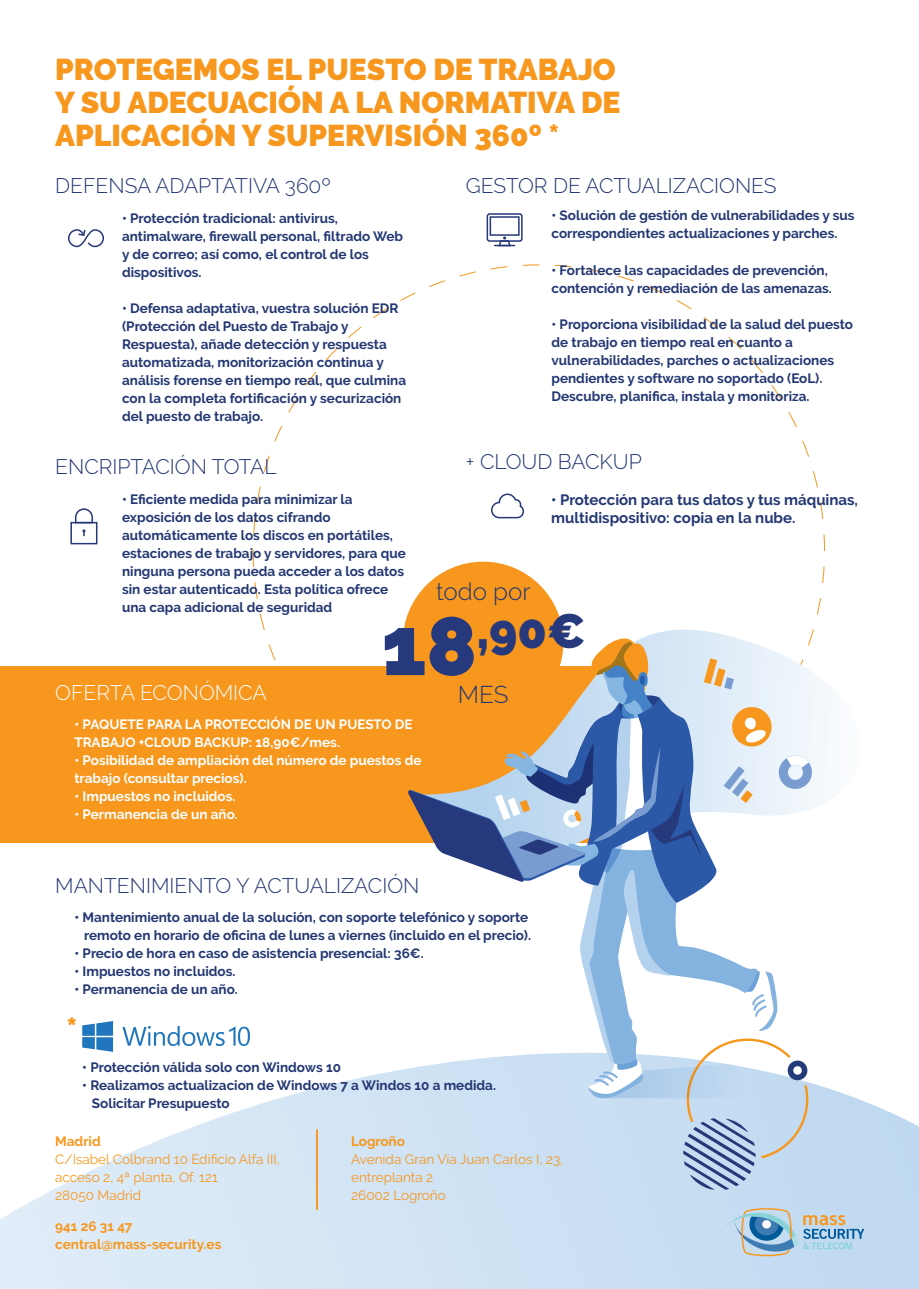
<style>
.page{position:relative;width:919px;height:1289px;background:#fff}
.page>*{position:absolute;margin:0;border:0;box-sizing:border-box;transform-origin:0 0}
.t1{font:900 48px "Raleway";color:#26397c}
.t2{font:900 30px/33px "Raleway";color:#f7971d}
.t3{font:300 24.15px "Raleway";color:#233772}
.t4{font:300 21px "Raleway";color:#233772}
.t5{font:300 21px "Raleway";color:#fff}
.t6{font:700 15px/18px "Raleway";color:#233772}
.t7{font:700 13.5px/18px "Raleway";color:#233772}
.t8{font:700 13.5px/18px "Raleway";color:#fff}
.t9{font:13.5px/18px "Raleway";color:#f7971d}
.t10{font:700 13.5px/18px "Raleway";color:#f7971d}
.s1{font-size:82.35px}
</style>
<div class="page">
<div style="left:0;top:666px;width:641px;height:176px;background:#f7971d"></div>
<svg style="left:0;top:1069px;width:918px;height:219px"></svg>
<svg style="left:562px;top:629px;width:267px;height:179px"></svg>
<svg style="left:407px;top:632px;width:407px;height:557px"></svg>
<svg style="left:725px;top:1207px;width:139px;height:49px;background:#a7c3d4"></svg>
<hr style="left:316px;top:1129px;width:2px;height:80px;background:#f7971d">
<svg style="left:68px;top:229px;width:36px;height:19px"></svg>
<div style="left:486px;top:213px;width:36px;height:29px;border:2px solid #253877;border-radius:2px"></div>
<div style="left:489px;top:216px;width:30px;height:20px;border:2px solid #253877"></div>
<svg style="left:494px;top:236px;width:21px;height:11px"></svg>
<div style="left:70px;top:522px;width:27px;height:22px;border:2px solid #253877"></div>
<svg style="left:74px;top:508px;width:20px;height:28px"></svg>
<svg style="left:491px;top:493px;width:33px;height:26px"></svg>
<div style="left:403px;top:561px;width:160px;height:161px;background:#f7971d;border-radius:50%"></div>
<svg style="left:82px;top:1021px;width:31px;height:30px"></svg>
<svg style="left:122px;top:1026px;width:128px;height:21px"></svg>
<h2 class="t2" style="left:55px;top:53px;width:567px">PROTEGEMOS EL PUESTO DE TRABAJO<br>Y SU ADECUACIÓN A LA NORMATIVA DE<br>APLICACIÓN Y SUPERVISIÓN 360º *</h2>
<h3 class="t4" style="left:55px;top:174px;width:277px">DEFENSA ADAPTATIVA 360º</h3>
<p class="t7" style="left:122px;top:209px;width:282px">• Protección tradicional: antivirus, antimalware, firewall personal, filtrado Web y de correo; así como, el control de los dispositivos.</p>
<p class="t7" style="left:122px;top:299px;width:285px">• Defensa adaptativa, vuestra solución EDR (Protección del Puesto de Trabajo y Respuesta), añade detección y respuesta automatizada, monitorización continua y análisis forense en tiempo real, que culmina con la completa fortificación y securización del puesto de trabajo.</p>
<h3 class="t4" style="left:466px;top:174px;width:312px">GESTOR DE ACTUALIZACIONES</h3>
<p class="t7" style="left:551px;top:207px;width:304px">• Solución de gestión de vulnerabilidades y sus correspondientes actualizaciones y parches.</p>
<p class="t7" style="left:551px;top:261px;width:282px">• Fortalece las capacidades de prevención, contención y remediación de las amenazas.</p>
<p class="t7" style="left:551px;top:315px;width:303px">• Proporciona visibilidad de la salud del puesto de trabajo en tiempo real en cuanto a vulnerabilidades, parches o actualizaciones pendientes y software no soportado (EoL).<br>Descubre, planifica, instala y monitoriza.</p>
<h3 class="t4" style="left:466px;top:449px;width:177px">+ CLOUD BACKUP</h3>
<h3 class="t4" style="left:55px;top:454px;width:223px">ENCRIPTACIÓN TOTAL</h3>
<p class="t7" style="left:122px;top:490px;width:285px">• Eficiente medida para minimizar la exposición de los datos cifrando automáticamente los discos en portátiles, estaciones de trabajo y servidores, para que ninguna persona pueda acceder a los datos sin estar autenticado. Esta política ofrece una capa adicional de seguridad</p>
<p class="t6" style="left:551px;top:490px;width:308px">• Protección para tus datos y tus máquinas, multidispositivo: copia en la nube.</p>
<h3 class="t3" style="left:436px;top:577px;width:96px">todo por</h3>
<h1 class="t1" style="left:381px;top:603px;width:205px"><span class="s1">18</span>,90€</h1>
<h3 class="t5" style="left:55px;top:680px;width:213px">OFERTA ECONÓMICA</h3>
<p class="t8" style="left:74px;top:715px;width:340px">• PAQUETE PARA LA PROTECCIÓN DE UN PUESTO DE<br>TRABAJO +CLOUD BACKUP: 18,90€/mes.</p>
<p class="t8" style="left:74px;top:751px;width:348px">• Posibilidad de ampliación del número de puestos de trabajo (consultar precios).</p>
<p class="t8" style="left:74px;top:787px;width:162px">• Impuestos no incluidos.</p>
<p class="t8" style="left:74px;top:805px;width:165px">• Permanencia de un año.</p>
<h3 class="t4" style="left:55px;top:873px;width:365px">MANTENIMIENTO Y ACTUALIZACIÓN</h3>
<h3 class="t3" style="left:458px;top:680px;width:52px">MES</h3>
<p class="t7" style="left:74px;top:908px;width:458px;text-align:right">• Mantenimiento anual de la solución, con soporte telefónico y soporte remoto en horario de oficina de lunes a viernes (incluido en el precio).</p>
<p class="t7" style="left:74px;top:944px;width:351px">• Precio de hora en caso de asistencia presencial: 36€.</p>
<p class="t7" style="left:74px;top:962px;width:162px">• Impuestos no incluidos.</p>
<p class="t7" style="left:74px;top:980px;width:165px">• Permanencia de un año.</p>
<h2 class="t2" style="left:66px;top:1011px;width:12px">*</h2>
<p class="t7" style="left:82px;top:1057px;width:260px">• Protección válida solo con Windows 10</p>
<p class="t7" style="left:92px;top:1075px;width:405px;text-indent:-10px">• Realizamos actualizacion de Windows 7 a Windos 10 a medida.<br>Solicitar Presupuesto</p>
<p class="t10" style="left:55px;top:1131px;width:47px">Madrid</p>
<p class="t9" style="left:55px;top:1149px;width:226px">C/Isabel Colbrand 10 Edificio Alfa III, acceso 2, 4ª planta, Of. 121<br>28050 Madrid</p>
<p class="t10" style="left:55px;top:1217px;width:168px">941 26 31 47 central@mass-security.es</p>
<p class="t10" style="left:351px;top:1131px;width:55px">Logroño</p>
<p class="t9" style="left:351px;top:1149px;width:214px">Avenida Gran Vía Juan Carlos I, 23, entreplanta 2<br>26002 Logroño</p>
</div>
